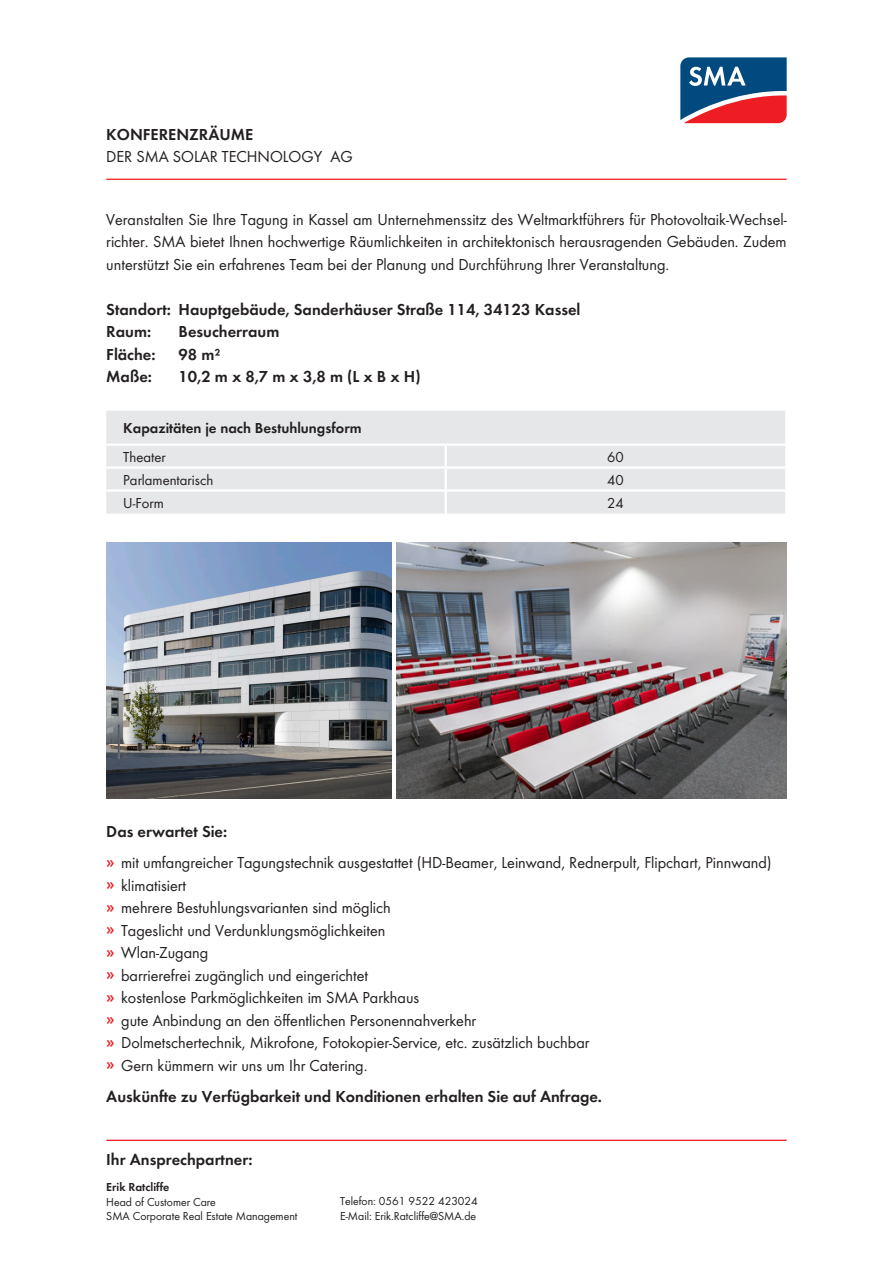
<style>
.page{position:relative;width:893px;height:1263px;background:#fff}
.page>*{position:absolute;margin:0;border:0;box-sizing:border-box;transform-origin:0 0}
.t1{font:16.5px/22.5px "SMA Futura Global";color:#231f20;text-align:justify}
.t2{font:600 16.5px "SMA Futura Global";color:#231f20}
.t3{font:15px "SMA Futura Global";color:#231f20}
.t4{font:600 15px "SMA Futura Global";color:#231f20}
.t5{font:12px "SMA Futura Global";color:#231f20}
.t6{font:600 12px "SMA Futura Global";color:#231f20}
.s1{font-weight:600;color:#ee1d23}
</style>
<div class="page">
<svg style="left:680px;top:57px;width:107px;height:66px;background:#67597a"></svg>
<hr style="left:106px;top:179px;width:681px;height:1px;background:#ee1d23">
<div style="left:106px;top:411px;width:679px;height:102px;background:#e6e7e9"></div>
<hr style="left:106px;top:443px;width:340px;height:3px;background:#fff">
<hr style="left:446px;top:443px;width:339px;height:3px;background:#fff">
<hr style="left:445px;top:446px;width:2px;height:20px;background:#fff">
<hr style="left:106px;top:466px;width:340px;height:3px;background:#fff">
<hr style="left:446px;top:466px;width:339px;height:3px;background:#fff">
<hr style="left:445px;top:469px;width:2px;height:20px;background:#fff">
<hr style="left:106px;top:489px;width:340px;height:3px;background:#fff">
<hr style="left:446px;top:489px;width:339px;height:3px;background:#fff">
<hr style="left:445px;top:492px;width:2px;height:21px;background:#fff">
<hr style="left:106px;top:1140px;width:681px;height:1px;background:#ee1d23">
<img style="left:397px;top:543px;width:390px;height:255px">
<img style="left:106px;top:543px;width:285px;height:255px">
<p class="t2" style="left:106px;top:125px;width:148px">KONFERENZRÄUME</p>
<p class="t1" style="left:106px;top:145px;width:248px">DER SMA SOLAR TECHNOLOGY AG</p>
<p class="t1" style="left:106px;top:208px;width:682px">Veranstalten Sie Ihre Tagung in Kassel am Unternehmenssitz des Weltmarktführers für Photovoltaik-Wechsel&shy;richter. SMA bietet Ihnen hochwertige Räumlichkeiten in architektonisch herausragenden Gebäuden. Zudem unterstützt Sie ein erfahrenes Team bei der Planung und Durchführung Ihrer Veranstaltung.</p>
<p class="t2" style="left:106px;top:299px;width:476px">Standort: Hauptgebäude, Sanderhäuser Straße 114, 34123 Kassel</p>
<p class="t2" style="left:106px;top:322px;width:46px">Raum:</p>
<p class="t2" style="left:179px;top:322px;width:102px">Besucherraum</p>
<p class="t2" style="left:106px;top:344px;width:51px">Fläche:</p>
<p class="t2" style="left:179px;top:344px;width:44px">98 m²</p>
<p class="t2" style="left:106px;top:367px;width:47px">Maße:</p>
<p class="t2" style="left:179px;top:367px;width:244px">10,2 m x 8,7 m x 3,8 m (L x B x H)</p>
<p class="t4" style="left:123px;top:419px;width:240px">Kapazitäten je nach Bestuhlungsform</p>
<p class="t3" style="left:123px;top:448px;width:44px">Theater</p>
<p class="t3" style="left:607px;top:448px;width:18px">60</p>
<p class="t3" style="left:123px;top:471px;width:92px">Parlamentarisch</p>
<p class="t3" style="left:607px;top:471px;width:18px">40</p>
<p class="t3" style="left:123px;top:493px;width:42px">U-Form</p>
<p class="t3" style="left:607px;top:493px;width:18px">24</p>
<p class="t2" style="left:106px;top:822px;width:122px">Das erwartet Sie:</p>
<p class="t1" style="left:106px;top:851px;width:667px"><span class="s1">»</span> mit umfangreicher Tagungstechnik ausgestattet (HD-Beamer, Leinwand, Rednerpult, Flipchart, Pinnwand)</p>
<p class="t1" style="left:106px;top:874px;width:81px"><span class="s1">»</span> klimatisiert</p>
<p class="t1" style="left:106px;top:896px;width:286px"><span class="s1">»</span> mehrere Bestuhlungsvarianten sind möglich</p>
<p class="t1" style="left:106px;top:919px;width:281px"><span class="s1">»</span> Tageslicht und Verdunklungsmöglichkeiten</p>
<p class="t1" style="left:106px;top:941px;width:103px"><span class="s1">»</span> Wlan-Zugang</p>
<p class="t1" style="left:106px;top:964px;width:263px"><span class="s1">»</span> barrierefrei zugänglich und eingerichtet</p>
<p class="t1" style="left:106px;top:986px;width:315px"><span class="s1">»</span> kostenlose Parkmöglichkeiten im SMA Parkhaus</p>
<p class="t1" style="left:106px;top:1009px;width:372px"><span class="s1">»</span> gute Anbindung an den öffentlichen Personennahverkehr</p>
<p class="t1" style="left:106px;top:1031px;width:485px"><span class="s1">»</span> Dolmetschertechnik, Mikrofone, Fotokopier-Service, etc. zusätzlich buchbar</p>
<p class="t1" style="left:106px;top:1054px;width:263px"><span class="s1">»</span> Gern kümmern wir uns um Ihr Catering.</p>
<p class="t2" style="left:106px;top:1086px;width:497px">Auskünfte zu Verfügbarkeit und Konditionen erhalten Sie auf Anfrage.</p>
<p class="t2" style="left:106px;top:1149px;width:148px">Ihr Ansprechpartner:</p>
<p class="t6" style="left:106px;top:1180px;width:65px">Erik Ratcliffe</p>
<p class="t5" style="left:106px;top:1194px;width:111px">Head of Customer Care</p>
<p class="t5" style="left:106px;top:1209px;width:193px">SMA Corporate Real Estate Management</p>
<p class="t5" style="left:340px;top:1194px;width:139px">Telefon: 0561 9522 423024</p>
<p class="t5" style="left:340px;top:1208px;width:138px">E-Mail: Erik.Ratcliffe@SMA.de</p>
</div>
